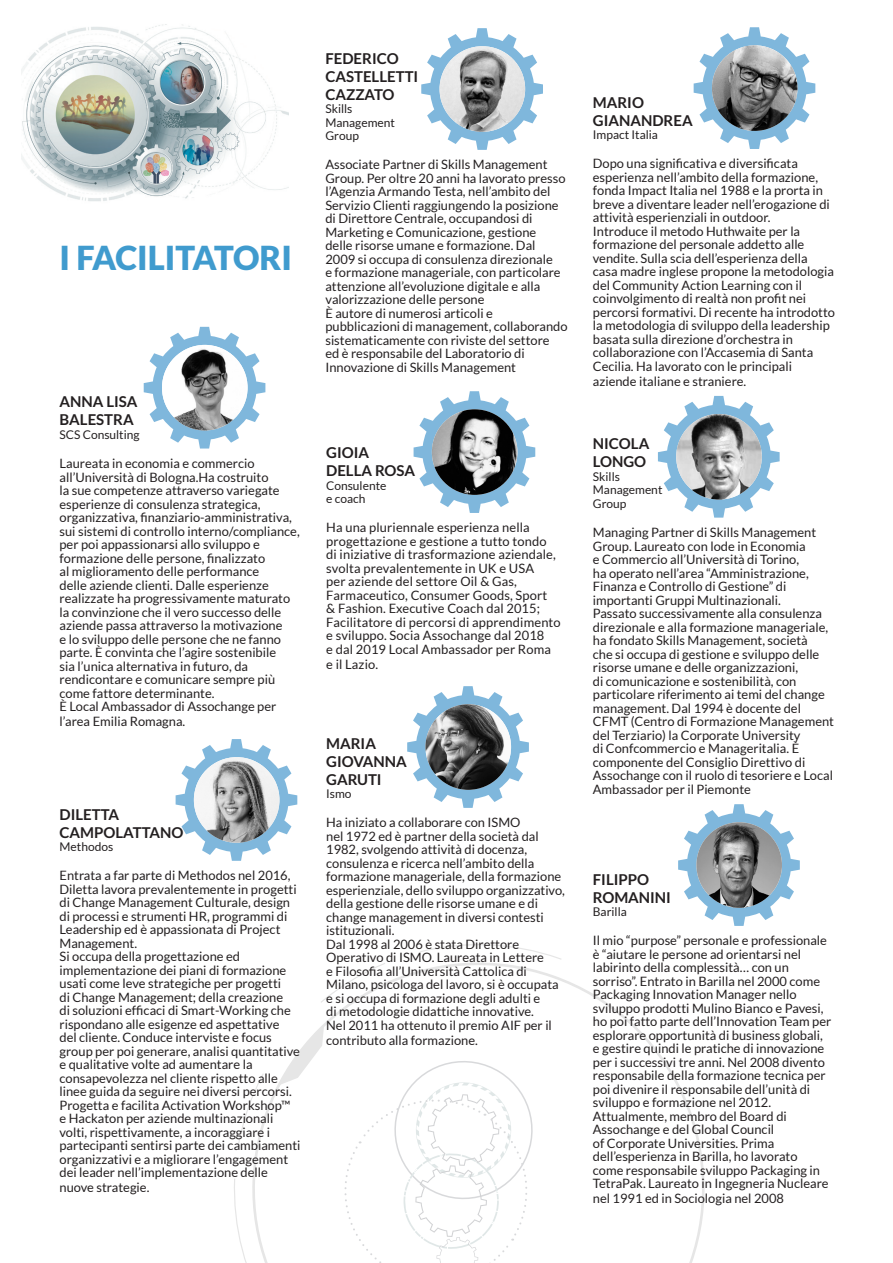
<style>
.page{position:relative;width:893px;height:1263px;background:#fff}
.page>*{position:absolute;margin:0;border:0;box-sizing:border-box;transform-origin:0 0}
.TITOLO_INTERVNETO{font:900 33px "Lato";color:#409bce}
.t1{font:700 15px/18px "Lato";color:#231f20}
.t2{font:12.9px/13.5px "Lato";color:#231f20}
.t3{font:12px/13.5px "Lato";color:#231f20}
</style>
<div class="page">
<img style="left:21px;top:24px;width:268px;height:177px">
<svg style="left:234px;top:944px;width:471px;height:319px"></svg>
<svg style="left:334px;top:1050px;width:209px;height:213px"></svg>
<svg style="left:144px;top:327px;width:121px;height:121px"></svg>
<img style="left:162px;top:345px;width:86px;height:85px;border-radius:43px">
<svg style="left:176px;top:739px;width:121px;height:122px"></svg>
<img style="left:194px;top:757px;width:85px;height:86px;border-radius:43px">
<svg style="left:421px;top:28px;width:122px;height:122px"></svg>
<img style="left:440px;top:46px;width:85px;height:86px;border-radius:43px">
<svg style="left:414px;top:391px;width:121px;height:122px"></svg>
<img style="left:432px;top:409px;width:85px;height:86px;border-radius:43px">
<svg style="left:407px;top:686px;width:122px;height:122px"></svg>
<img style="left:425px;top:704px;width:86px;height:86px;border-radius:43px">
<svg style="left:694px;top:27px;width:121px;height:122px"></svg>
<img style="left:712px;top:45px;width:85px;height:86px;border-radius:43px">
<svg style="left:658px;top:396px;width:122px;height:122px"></svg>
<img style="left:676px;top:414px;width:86px;height:86px;border-radius:43px">
<svg style="left:678px;top:804px;width:122px;height:122px"></svg>
<img style="left:696px;top:822px;width:86px;height:86px;border-radius:43px">
<p class="TITOLO_INTERVNETO" style="left:60px;top:238px;width:234px">I FACILITATORI</p>
<p class="t1" style="left:60px;top:393px;width:80px">ANNA LISA</p>
<p class="t1" style="left:60px;top:411px;width:76px">BALESTRA</p>
<p class="t3" style="left:60px;top:428px;width:82px">SCS Consulting</p>
<p class="t2" style="left:60px;top:456px;width:242px">Laureata in economia e commercio all’Università di Bologna.Ha costruito<br>la sue competenze attraverso variegate esperienze di consulenza strategica, organizzativa, finanziario-amministrativa, sui sistemi di controllo interno/compliance, per poi appassionarsi allo sviluppo e formazione delle persone, finalizzato<br>al miglioramento delle performance<br>delle aziende clienti. Dalle esperienze realizzate ha progressivamente maturato la convinzione che il vero successo delle aziende passa attraverso la motivazione<br>e lo sviluppo delle persone che ne fanno parte. È convinta che l’agire sostenibile<br>sia l’unica alternativa in futuro, da rendicontare e comunicare sempre più come fattore determinante.</p>
<p class="t2" style="left:60px;top:699px;width:218px;line-height:15px">È Local Ambassador di Assochange per l’area Emilia Romagna.</p>
<p class="t1" style="left:60px;top:805px;width:61px">DILETTA</p>
<p class="t1" style="left:60px;top:823px;width:126px">CAMPOLATTANO</p>
<p class="t3" style="left:60px;top:840px;width:55px">Methodos</p>
<p class="t2" style="left:60px;top:869px;width:239px">Entrata a far parte di Methodos nel 2016, Diletta lavora prevalentemente in progetti di Change Management Culturale, design di processi e strumenti HR, programmi di Leadership ed è appassionata di Project Management.</p>
<p class="t2" style="left:60px;top:950px;width:242px">Si occupa della progettazione ed implementazione dei piani di formazione usati come leve strategiche per progetti<br>di Change Management; della creazione<br>di soluzioni efficaci di Smart-Working che rispondano alle esigenze ed aspettative<br>del cliente. Conduce interviste e focus group per poi generare, analisi quantitative e qualitative volte ad aumentare la consapevolezza nel cliente rispetto alle linee guida da seguire nei diversi percorsi.<br>Progetta e facilita Activation Workshop™ e Hackaton per aziende multinazionali volti, rispettivamente, a incoraggiare i partecipanti sentirsi parte dei cambiamenti organizzativi e a migliorare l’engagement dei leader nell’implementazione delle</p>
<p class="t2" style="left:60px;top:1181px;width:91px">nuove strategie.</p>
<p class="t1" style="left:325px;top:49px;width:75px">FEDERICO</p>
<p class="t1" style="left:325px;top:67px;width:94px">CASTELLETTI<br>CAZZATO</p>
<p class="t3" style="left:325px;top:102px;width:29px">Skills</p>
<p class="t3" style="left:325px;top:115px;width:71px">Management<br>Group</p>
<p class="t2" style="left:325px;top:158px;width:242px">Associate Partner di Skills Management Group. Per oltre 20 anni ha lavorato presso l’Agenzia Armando Testa, nell’ambito del Servizio Clienti raggiungendo la posizione di Direttore Centrale, occupandosi di Marketing e Comunicazione, gestione delle risorse umane e formazione. Dal 2009 si occupa di consulenza direzionale<br>e formazione manageriale, con particolare attenzione all’evoluzione digitale e alla valorizzazione delle persone</p>
<p class="t2" style="left:325px;top:306px;width:244px">È autore di numerosi articoli e pubblicazioni di management, collaborando sistematicamente con riviste del settore<br>ed è responsabile del Laboratorio di Innovazione di Skills Management</p>
<p class="t1" style="left:326px;top:443px;width:44px">GIOIA</p>
<p class="t1" style="left:326px;top:461px;width:90px">DELLA ROSA</p>
<p class="t3" style="left:326px;top:478px;width:62px">Consulente</p>
<p class="t3" style="left:326px;top:492px;width:41px">e coach</p>
<p class="t2" style="left:326px;top:521px;width:236px">Ha una pluriennale esperienza nella progettazione e gestione a tutto tondo<br>di iniziative di trasformazione aziendale, svolta prevalentemente in UK e USA<br>per aziende del settore Oil &amp; Gas, Farmaceutico, Consumer Goods, Sport<br>&amp; Fashion. Executive Coach dal 2015; Facilitatore di percorsi di apprendimento</p>
<p class="t2" style="left:326px;top:629px;width:220px">e sviluppo. Socia Assochange dal 2018</p>
<p class="t2" style="left:326px;top:642px;width:226px">e dal 2019 Local Ambassador per Roma</p>
<p class="t2" style="left:326px;top:657px;width:53px">e il Lazio.</p>
<p class="t1" style="left:326px;top:734px;width:82px">MARIA<br>GIOVANNA<br>GARUTI</p>
<p class="t3" style="left:326px;top:787px;width:27px">Ismo</p>
<p class="t2" style="left:326px;top:816px;width:240px">Ha iniziato a collaborare con ISMO<br>nel 1972 ed è partner della società dal 1982, svolgendo attività di docenza, consulenza e ricerca nell’ambito della formazione manageriale, della formazione esperienziale, dello sviluppo organizzativo, della gestione delle risorse umane e di change management in diversi contesti istituzionali.</p>
<p class="t2" style="left:326px;top:937px;width:234px">Dal 1998 al 2006 è stata Direttore Operativo di ISMO. Laureata in Lettere<br>e Filosofia all’Università Cattolica di Milano, psicologa del lavoro, si è occupata e si occupa di formazione degli adulti e<br>di metodologie didattiche innovative.<br>Nel 2011 ha ottenuto il premio AIF per il</p>
<p class="t2" style="left:326px;top:1033px;width:153px">contributo alla formazione.</p>
<p class="t1" style="left:593px;top:93px;width:53px">MARIO</p>
<p class="t1" style="left:593px;top:111px;width:101px">GIANANDREA</p>
<p class="t3" style="left:593px;top:128px;width:67px">Impact Italia</p>
<p class="t2" style="left:593px;top:157px;width:238px">Dopo una significativa e diversificata esperienza nell’ambito della formazione, fonda Impact Italia nel 1988 e la prorta in breve a diventare leader nell’erogazione di attività esperienziali in outdoor.</p>
<p class="t2" style="left:593px;top:224px;width:244px">Introduce il metodo Huthwaite per la formazione del personale addetto alle vendite. Sulla scia dell’esperienza della casa madre inglese propone la metodologia del Community Action Learning con il coinvolgimento di realtà non profit nei percorsi formativi. Di recente ha introdotto la metodologia di sviluppo della leadership basata sulla direzione d’orchestra in collaborazione con l’Accasemia di Santa Cecilia. Ha lavorato con le principali</p>
<p class="t2" style="left:593px;top:374px;width:155px">aziende italiane e straniere.</p>
<p class="t1" style="left:593px;top:435px;width:58px">NICOLA</p>
<p class="t1" style="left:593px;top:453px;width:55px">LONGO</p>
<p class="t3" style="left:593px;top:470px;width:29px">Skills</p>
<p class="t3" style="left:593px;top:483px;width:71px">Management<br>Group</p>
<p class="t2" style="left:593px;top:526px;width:243px">Managing Partner di Skills Management Group. Laureato con lode in Economia<br>e Commercio all’Università di Torino,<br>ha operato nell’area “Amministrazione, Finanza e Controllo di Gestione” di importanti Gruppi Multinazionali.<br>Passato successivamente alla consulenza direzionale e alla formazione manageriale, ha fondato Skills Management, società<br>che si occupa di gestione e sviluppo delle risorse umane e delle organizzazioni,<br>di comunicazione e sostenibilità, con particolare riferimento ai temi del change management. Dal 1994 è docente del CFMT (Centro di Formazione Management del Terziario) la Corporate University<br>di Confcommercio e Manageritalia. È componente del Consiglio Direttivo di Assochange con il ruolo di tesoriere e Local Ambassador per il Piemonte</p>
<p class="t1" style="left:593px;top:870px;width:58px">FILIPPO</p>
<p class="t1" style="left:593px;top:888px;width:80px">ROMANINI</p>
<p class="t3" style="left:593px;top:905px;width:35px">Barilla</p>
<p class="t2" style="left:593px;top:934px;width:240px">Il mio “purpose” personale e professionale è “aiutare le persone ad orientarsi nel labirinto della complessità… con un sorriso”. Entrato in Barilla nel 2000 come Packaging Innovation Manager nello sviluppo prodotti Mulino Bianco e Pavesi, ho poi fatto parte dell’Innovation Team per esplorare opportunità di business globali, e gestire quindi le pratiche di innovazione per i successivi tre anni. Nel 2008 divento responsabile della formazione tecnica per poi divenire il responsabile dell’unità di sviluppo e formazione nel 2012.</p>
<p class="t2" style="left:593px;top:1109px;width:237px">Attualmente, membro del Board di Assochange e del Global Council<br>of Corporate Universities. Prima dell’esperienza in Barilla, ho lavorato come responsabile sviluppo Packaging in TetraPak. Laureato in Ingegneria Nucleare</p>
<p class="t2" style="left:593px;top:1192px;width:193px">nel 1991 ed in Sociologia nel 2008</p>
</div>
